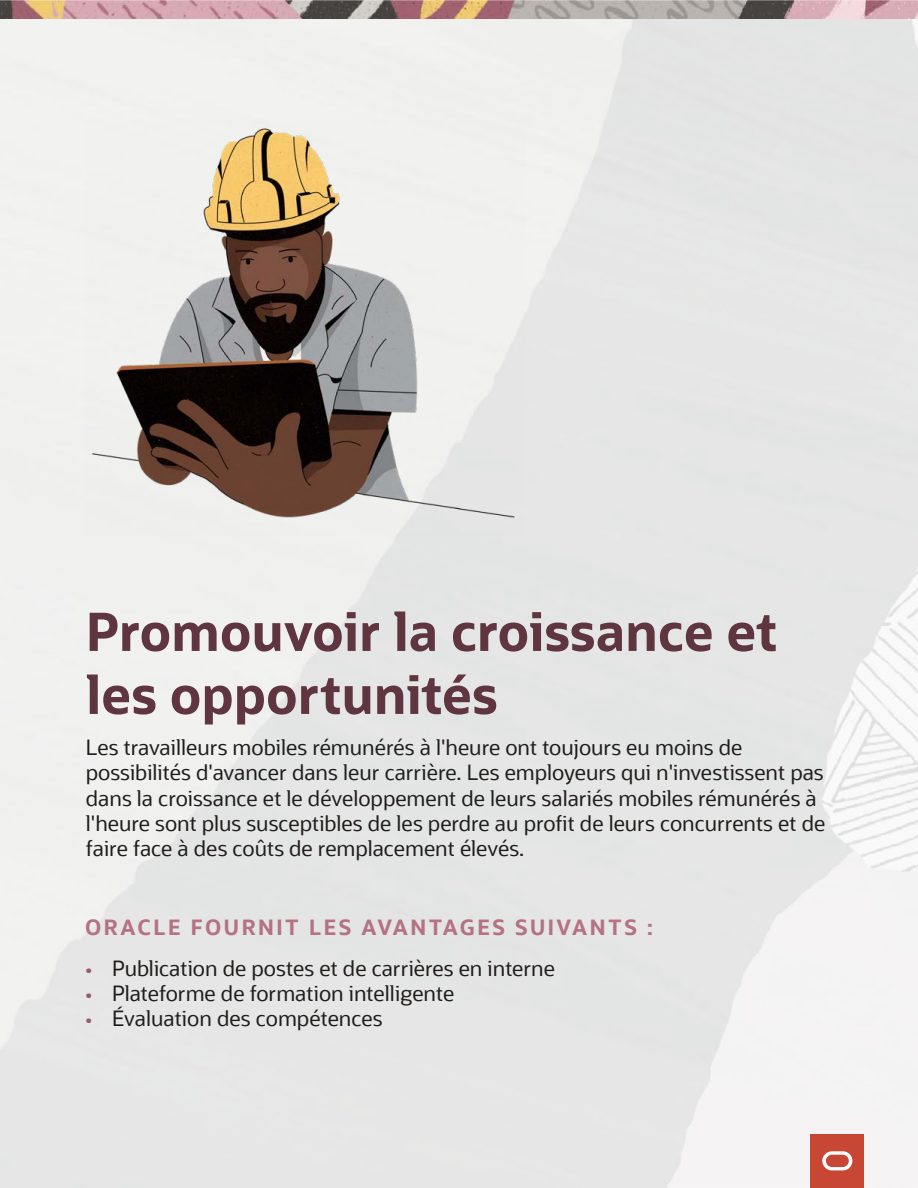
<style>
.page{position:relative;width:918px;height:1188px;background:#fff}
.page>*{position:absolute;margin:0;border:0;box-sizing:border-box;transform-origin:0 0}
.t1{font:700 52.5px/63px "Oracle Sans";color:#5f363f}
.t2{font:21px/25.2px "Oracle Sans";color:#201e1c}
.t3{font:700 21px "Oracle Sans";letter-spacing:.12em;color:#b47282}
.s1{color:#965c68}
</style>
<div class="page">
<img style="left:0;top:0;width:918px;height:1188px">
<div style="left:810px;top:1134px;width:54px;height:54px;background:#c84634"></div>
<svg style="left:822px;top:1151px;width:30px;height:19px"></svg>
<img style="left:85px;top:121px;width:440px;height:415px">
<p class="t1" style="left:86px;top:601px;width:693px">Promouvoir la croissance et les opportunités</p>
<p class="t2" style="left:86px;top:735px;width:741px">Les travailleurs mobiles rémunérés à l'heure ont toujours eu moins de possibilités d'avancer dans leur carrière. Les employeurs qui n'investissent pas dans la croissance et le développement de leurs salariés mobiles rémunérés à l'heure sont plus susceptibles de les perdre au profit de leurs concurrents et de faire face à des coûts de remplacement élevés.</p>
<p class="t3" style="left:85px;top:914px;width:569px">ORACLE FOURNIT LES AVANTAGES SUIVANTS :</p>
<p class="t2" style="left:85px;top:956px;width:471px"><span class="s1">•</span> Publication de postes et de carrières en interne</p>
<p class="t2" style="left:85px;top:981px;width:371px"><span class="s1">•</span> Plateforme de formation intelligente</p>
<p class="t2" style="left:85px;top:1006px;width:299px"><span class="s1">•</span> Évaluation des compétences</p>
</div>
